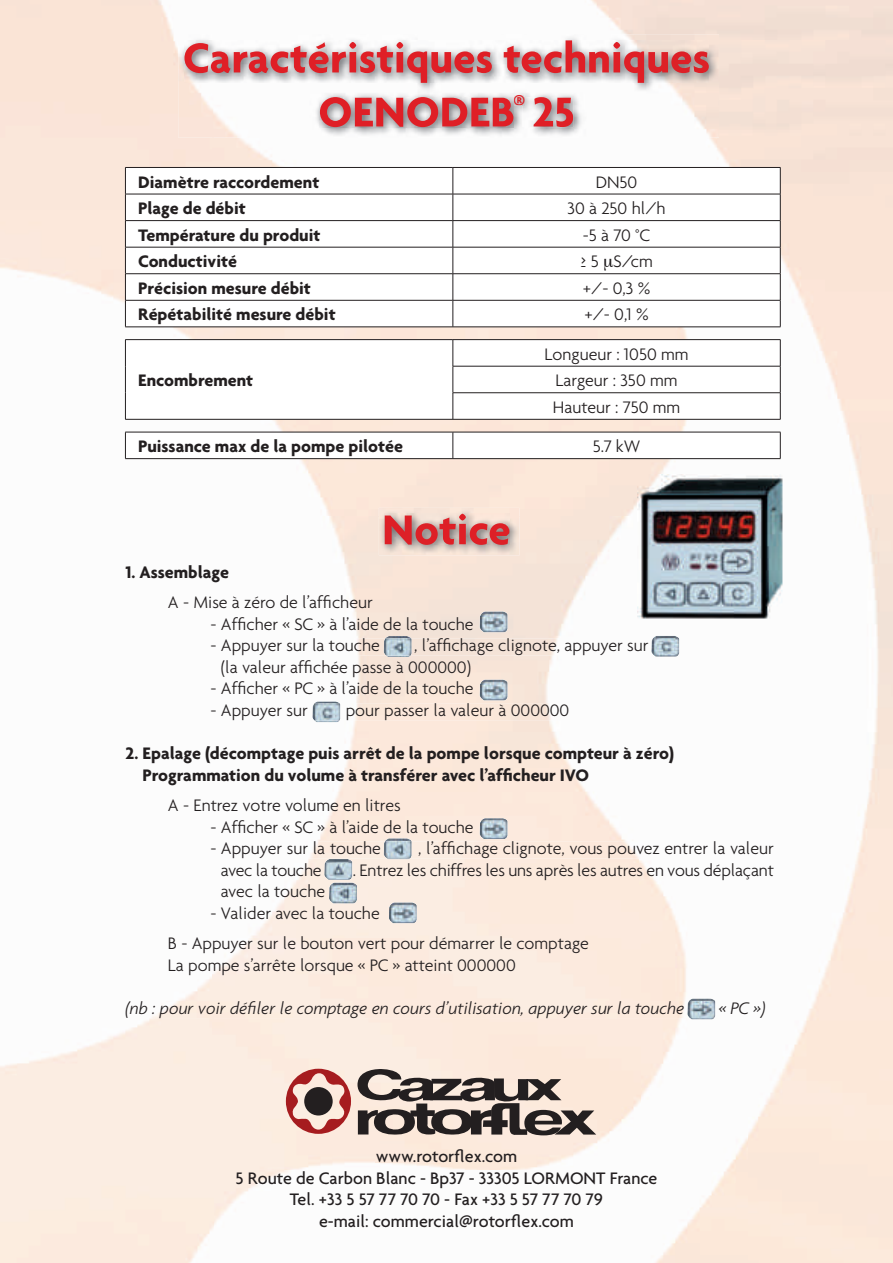
<style>
.page{position:relative;width:893px;height:1263px;background:#fff}
.page>*{position:absolute;margin:0;border:0;box-sizing:border-box;transform-origin:0 0}
.t1{font:700 26.1px "Agenda";color:#df2026}
.t2{font:300 18px/26.5px "Agenda";color:#231f20}
.t3{font:700 18px/21.6px "Agenda";color:#231f20}
.t4{font:500 18px/21.6px "Agenda";color:#231f20;text-align:center}
.t5{font:italic 300 18px "Agenda";color:#231f20}
</style>
<div class="page">
<img style="left:694px;top:40px;width:199px;height:476px">
<img style="left:640px;top:459px;width:54px;height:16px">
<img style="left:747px;top:516px;width:146px;height:747px">
<img style="left:640px;top:639px;width:107px;height:624px">
<div style="left:376px;top:1149px;width:140px;height:13px;background:#fceadc"></div>
<img style="left:236px;top:1171px;width:421px;height:17px">
<img style="left:178px;top:34px;width:541px;height:104px">
<img style="left:184px;top:40px;width:525px;height:43px">
<img style="left:184px;top:42px;width:267px;height:41px">
<img style="left:320px;top:97px;width:193px;height:30px">
<img style="left:522px;top:97px;width:12px;height:30px">
<img style="left:534px;top:97px;width:39px;height:30px">
<svg style="left:514px;top:95px;width:10px;height:10px"></svg>
<img style="left:379px;top:508px;width:141px;height:47px">
<img style="left:385px;top:514px;width:124px;height:31px">
<img style="left:356px;top:638px;width:292px;height:17px">
<img style="left:340px;top:703px;width:214px;height:17px">
<img style="left:305px;top:841px;width:469px;height:17px">
<img style="left:292px;top:863px;width:482px;height:17px">
<img style="left:150px;top:1001px;width:615px;height:17px">
<svg style="left:125px;top:168px;width:655px;height:290px"></svg>
<hr style="left:125px;top:167px;width:328px;height:1px;background:#231f20">
<hr style="left:453px;top:167px;width:327px;height:1px;background:#231f20">
<hr style="left:125px;top:194px;width:328px;height:1px;background:#231f20">
<hr style="left:453px;top:194px;width:327px;height:1px;background:#231f20">
<hr style="left:125px;top:220px;width:328px;height:1px;background:#231f20">
<hr style="left:453px;top:220px;width:327px;height:1px;background:#231f20">
<hr style="left:125px;top:247px;width:328px;height:1px;background:#231f20">
<hr style="left:453px;top:247px;width:327px;height:1px;background:#231f20">
<hr style="left:125px;top:273px;width:328px;height:1px;background:#231f20">
<hr style="left:453px;top:273px;width:327px;height:1px;background:#231f20">
<hr style="left:125px;top:300px;width:328px;height:1px;background:#231f20">
<svg style="left:125px;top:168px;width:1px;height:159px"></svg>
<hr style="left:453px;top:300px;width:327px;height:1px;background:#231f20">
<svg style="left:453px;top:168px;width:1px;height:159px"></svg>
<svg style="left:780px;top:168px;width:1px;height:159px"></svg>
<hr style="left:125px;top:327px;width:655px;height:1px;background:#231f20">
<hr style="left:125px;top:339px;width:328px;height:1px;background:#231f20">
<svg style="left:125px;top:340px;width:1px;height:79px"></svg>
<hr style="left:453px;top:339px;width:327px;height:1px;background:#231f20">
<hr style="left:453px;top:366px;width:327px;height:1px;background:#231f20">
<hr style="left:453px;top:392px;width:327px;height:1px;background:#231f20">
<svg style="left:453px;top:340px;width:1px;height:79px"></svg>
<svg style="left:780px;top:340px;width:1px;height:79px"></svg>
<hr style="left:125px;top:419px;width:655px;height:1px;background:#231f20">
<hr style="left:125px;top:432px;width:328px;height:1px;background:#231f20">
<svg style="left:125px;top:432px;width:1px;height:26px"></svg>
<hr style="left:453px;top:432px;width:327px;height:1px;background:#231f20">
<svg style="left:453px;top:432px;width:1px;height:26px"></svg>
<svg style="left:780px;top:432px;width:1px;height:26px"></svg>
<hr style="left:125px;top:458px;width:655px;height:1px;background:#231f20">
<svg style="left:357px;top:1069px;width:239px;height:66px;background:#988c85"></svg>
<svg style="left:286px;top:1069px;width:65px;height:65px;background:#bf8983"></svg>
<img style="left:638px;top:475px;width:148px;height:147px">
<img style="left:480px;top:611px;width:28px;height:21px">
<img style="left:480px;top:818px;width:28px;height:21px">
<img style="left:689px;top:998px;width:26px;height:21px">
<img style="left:687px;top:1001px;width:28px;height:17px">
<img style="left:389px;top:902px;width:28px;height:21px">
<img style="left:480px;top:679px;width:28px;height:21px">
<img style="left:385px;top:636px;width:26px;height:21px">
<img style="left:384px;top:638px;width:28px;height:17px">
<img style="left:385px;top:838px;width:27px;height:21px">
<img style="left:384px;top:841px;width:28px;height:17px">
<img style="left:329px;top:882px;width:28px;height:21px">
<img style="left:651px;top:636px;width:28px;height:21px">
<img style="left:314px;top:701px;width:26px;height:21px">
<img style="left:312px;top:703px;width:28px;height:17px">
<img style="left:324px;top:859px;width:28px;height:21px">
<svg style="left:604px;top:259px;width:9px;height:12px"></svg>
<h1 class="t1" style="left:513px;top:93px;width:14px">®</h1>
<p class="t3" style="left:138px;top:172px;width:183px">Diamètre raccordement</p>
<p class="t2" style="left:596px;top:170px;width:43px">DN50</p>
<p class="t3" style="left:138px;top:199px;width:109px">Plage de débit</p>
<p class="t2" style="left:567px;top:197px;width:100px">30 à 250 hl/h</p>
<p class="t3" style="left:138px;top:226px;width:184px">Température du produit</p>
<p class="t2" style="left:583px;top:223px;width:69px">-5 à 70 °C</p>
<p class="t3" style="left:138px;top:252px;width:100px">Conductivité</p>
<p class="t2" style="left:580px;top:250px;width:74px">≥ 5 S/cm</p>
<p class="t3" style="left:138px;top:279px;width:174px">Précision mesure débit</p>
<p class="t2" style="left:583px;top:276px;width:69px">+/- 0,3 %</p>
<p class="t3" style="left:138px;top:305px;width:199px">Répétabilité mesure débit</p>
<p class="t2" style="left:584px;top:303px;width:66px">+/- 0,1 %</p>
<p class="t3" style="left:138px;top:371px;width:117px">Encombrement</p>
<p class="t2" style="left:545px;top:342px;width:145px;text-align:center">Longueur : 1050 mm<br>Largeur : 350 mm<br>Hauteur : 750 mm</p>
<p class="t3" style="left:138px;top:437px;width:266px">Puissance max de la pompe pilotée</p>
<p class="t2" style="left:593px;top:435px;width:49px">5.7 kW</p>
<p class="t3" style="left:125px;top:563px;width:105px">1. Assemblage</p>
<p class="t2" style="left:168px;top:590px;width:206px">A - Mise à zéro de l’afficheur</p>
<p class="t2" style="left:210px;top:612px;width:265px">- Afficher « SC » à l’aide de la touche</p>
<p class="t2" style="left:210px;top:634px;width:171px">- Appuyer sur la touche</p>
<p class="t2" style="left:221px;top:636px;width:429px;line-height:21.6px;text-indent:193px">, l’affichage clignote, appuyer sur (la valeur affichée passe à 000000)</p>
<p class="t2" style="left:210px;top:677px;width:265px">- Afficher « PC » à l’aide de la touche</p>
<p class="t2" style="left:210px;top:698px;width:99px">- Appuyer sur</p>
<p class="t2" style="left:346px;top:698px;width:225px">pour passer la valeur à 000000</p>
<p class="t3" style="left:143px;top:744px;width:533px;text-indent:-17px">2. Epalage (décomptage puis arrêt de la pompe lorsque compteur à zéro)<br>Programmation du volume à transférer avec l’afficheur IVO</p>
<p class="t2" style="left:168px;top:793px;width:234px">A - Entrez votre volume en litres</p>
<p class="t2" style="left:210px;top:815px;width:265px">- Afficher « SC » à l’aide de la touche</p>
<p class="t2" style="left:210px;top:836px;width:172px">- Appuyer sur la touche</p>
<p class="t2" style="left:418px;top:836px;width:357px">, l’affichage clignote, vous pouvez entrer la valeur</p>
<p class="t2" style="left:221px;top:858px;width:102px">avec la touche</p>
<p class="t2" style="left:353px;top:858px;width:423px">. Entrez les chiffres les uns après les autres en vous déplaçant</p>
<p class="t2" style="left:221px;top:880px;width:106px">avec la touche</p>
<p class="t2" style="left:168px;top:899px;width:422px;line-height:30.2px;text-indent:43px">- Valider avec la touche<br>B - Appuyer sur le bouton vert pour démarrer le comptage</p>
<p class="t2" style="left:168px;top:953px;width:349px">La pompe s’arrête lorsque « PC » atteint 000000</p>
<p class="t5" style="left:125px;top:1001px;width:560px">(nb : pour voir défiler le comptage en cours d’utilisation, appuyer sur la touche</p>
<p class="t5" style="left:719px;top:1001px;width:48px">« PC »)</p>
<p class="t4" style="left:236px;top:1147px;width:423px">www.rotorflex.com<br>5 Route de Carbon Blanc - Bp37 - 33305 LORMONT France Tel. +33 5 57 77 70 70 - Fax +33 5 57 77 70 79<br>e-mail: commercial@rotorflex.com</p>
</div>
